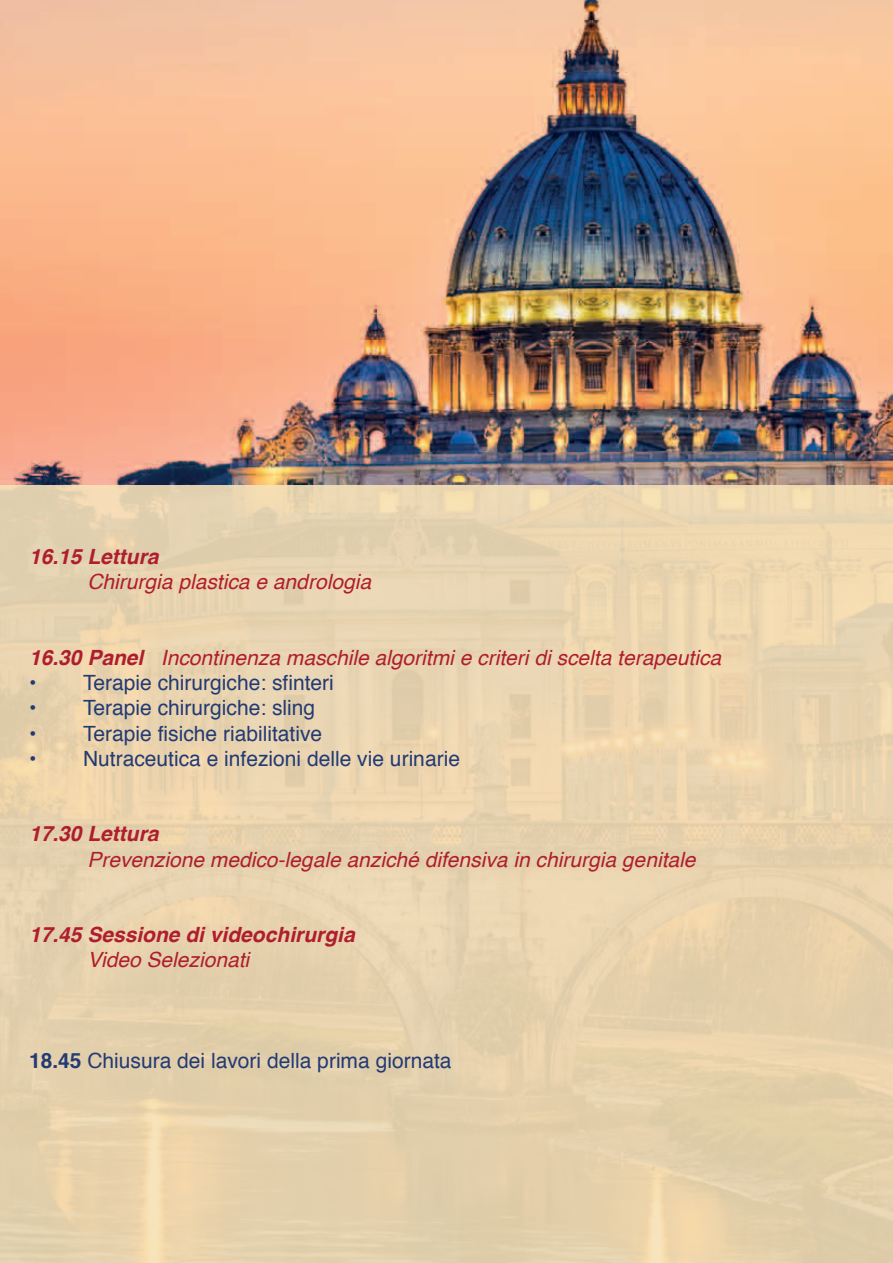
<style>
.page{position:relative;width:893px;height:1263px;background:#fff}
.page>*{position:absolute;margin:0;border:0;box-sizing:border-box;transform-origin:0 0}
.t1{font:italic 21px "Helvetica";color:#af1e2e}
.t2{font:21px "Helvetica";color:#233b74}
.t3{font:italic 700 21px "Helvetica";color:#af1e2e}
.s1{font-weight:700}
</style>
<div class="page">
<img style="left:0;top:0;width:893px;height:486px">
<div style="left:0;top:486px;width:893px;height:777px;background:#e7d2ad"></div>
<p class="t3" style="left:29px;top:539px;width:131px">16.15 Lettura</p>
<p class="t1" style="left:87px;top:565px;width:285px">Chirurgia plastica e andrologia</p>
<p class="t1" style="left:29px;top:641px;width:694px"><span class="s1">16.30 Panel</span> Incontinenza maschile algoritmi e criteri di scelta terapeutica</p>
<p class="t2" style="left:29px;top:667px;width:306px">• Terapie chirurgiche: sfinteri</p>
<p class="t2" style="left:29px;top:692px;width:288px">• Terapie chirurgiche: sling</p>
<p class="t2" style="left:29px;top:717px;width:295px">• Terapie fisiche riabilitative</p>
<p class="t2" style="left:29px;top:742px;width:432px">• Nutraceutica e infezioni delle vie urinarie</p>
<p class="t3" style="left:29px;top:817px;width:131px">17.30 Lettura</p>
<p class="t1" style="left:87px;top:843px;width:610px">Prevenzione medico-legale anziché difensiva in chirurgia genitale</p>
<p class="t3" style="left:29px;top:917px;width:327px">17.45 Sessione di videochirurgia</p>
<p class="t1" style="left:87px;top:943px;width:163px">Video Selezionati</p>
<p class="t2" style="left:29px;top:1045px;width:424px"><span class="s1">18.45</span> Chiusura dei lavori della prima giornata</p>
</div>
